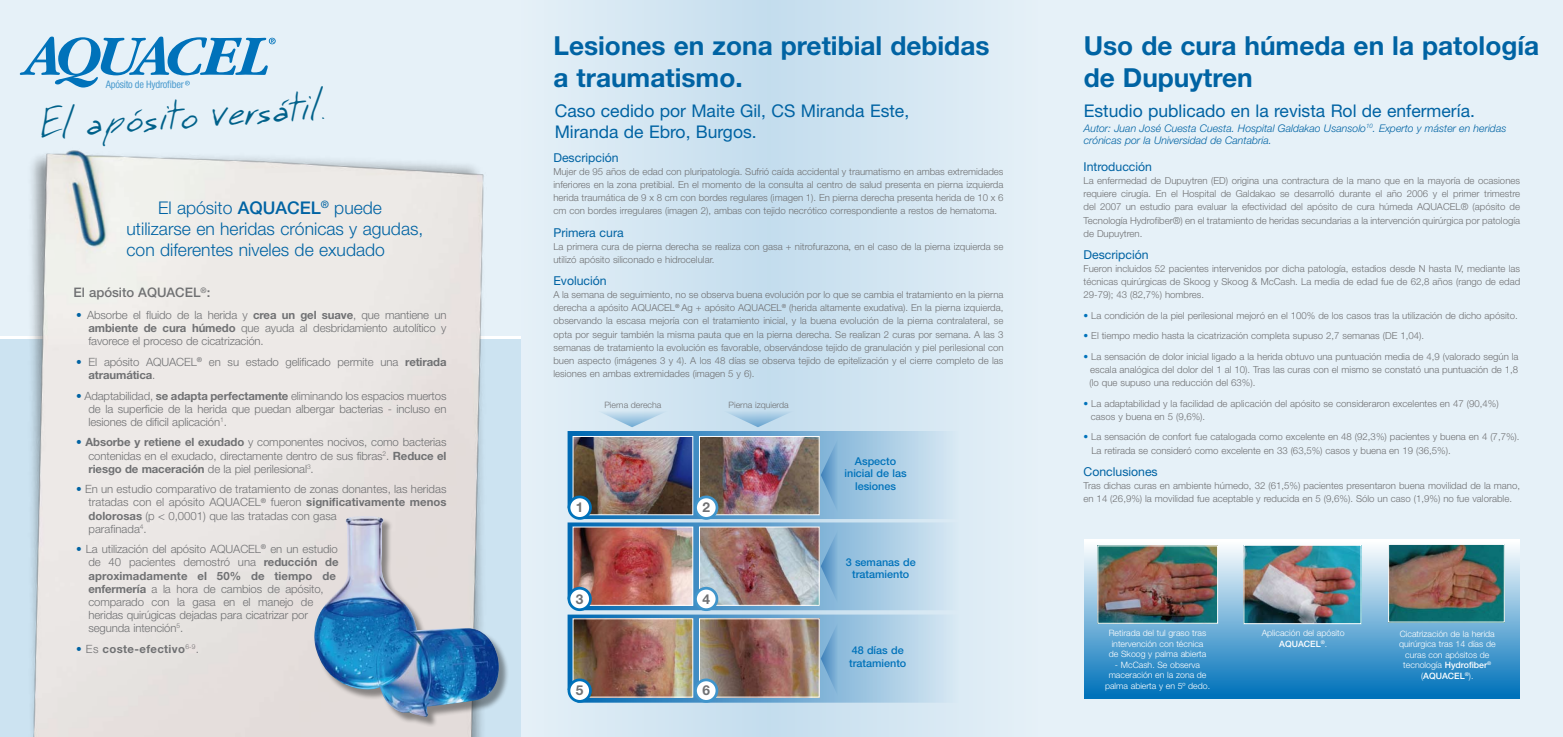
<style>
.page{position:relative;width:1563px;height:737px;background:#fff}
.page>*{position:absolute;margin:0;border:0;box-sizing:border-box;transform-origin:0 0}
.t1{font:43.05px "MT Matto Script Normal";color:#00618a}
.t2{font:700 26.25px/31.5px "Helvetica Neue";color:#0063a3}
.t3{font:17.5px/21px "Helvetica Neue";color:#0063a3}
.t4{font:300 17.5px/21px "Helvetica Neue";color:#0063a3}
.t5{font:700 13.65px "Helvetica Neue";color:#707173}
.t6{font:500 13.12px "Helvetica Neue";color:#707173}
.t7{font:12.25px "Helvetica Neue";color:#0063a3}
.t8{font:300 11.38px/13.1px "Helvetica Neue";letter-spacing:-.01em;color:#707173;text-align:justify}
.t9{font:700 11.38px "Helvetica Neue";letter-spacing:.03em;color:#707173}
.t10{font:500 10.85px/12.5px "Helvetica Neue";color:#0072ba;text-align:center}
.t11{font:italic 300 10.5px/12.2px "Helvetica Neue";color:#0063a3}
.t12{font:condensed 10.33px "Helvetica Neue";letter-spacing:-.02em;color:#4d9ccf}
.t13{font:300 9.62px/13.1px "Helvetica Neue";color:#707173;text-align:justify}
.t14{font:300 8.75px/10.5px "Helvetica Neue";color:#fff;text-align:center}
.t15{font:300 8.75px "Helvetica Neue";color:#707173}
.s1{font-weight:500}
.s2{color:#0063a3}
.s3{font-weight:700}
.s4{font-weight:300;color:#0063a3}
.s5{font-weight:300}
.s6{color:#0072ba}
</style>
<div class="page">
<div style="left:521px;top:0;width:1042px;height:737px;background:#e6f1f8"></div>
<svg style="left:1084px;top:540px;width:435px;height:158px;background:#57a2d0"></svg>
<svg style="left:575px;top:0;width:384px;height:737px"></svg>
<img style="left:1099px;top:547px;width:117px;height:74px">
<img style="left:1245px;top:547px;width:114px;height:75px">
<div style="left:1243px;top:545px;width:118px;height:79px;border:1px solid #fff"></div>
<img style="left:1390px;top:546px;width:112px;height:74px">
<div style="left:1388px;top:544px;width:116px;height:78px;border:1px solid #fff"></div>
<img style="left:567px;top:410px;width:392px;height:292px">
<div style="left:0;top:0;width:521px;height:335px;background:#e6f1f8"></div>
<img style="left:0;top:150px;width:521px;height:587px">
<svg style="left:20px;top:37px;width:256px;height:50px"></svg>
<div style="left:315px;top:517px;width:195px;height:210px;background:#000;opacity:.4"></div>
<img style="left:313px;top:516px;width:187px;height:201px">
<p class="t12" style="left:106px;top:78px;width:79px">Apósito de Hydrofiber</p>
<h1 class="t1" style="left:39px;top:98px;width:290px;rotate:-4deg">El apósito versátil.</h1>
<h3 class="t4" style="left:126px;top:197px;width:298px;text-indent:32px">El apósito <span class="s1">AQUACEL</span><sup>®</sup> puede utilizarse en heridas crónicas y agudas, con diferentes niveles de exudado</h3>
<h3 class="t6" style="left:74px;top:285px;width:138px">El apósito AQUACEL<sup>®</sup>:</h3>
<p class="t8" style="left:88px;top:308px;width:359px;text-indent:-12px"><span class="s2">•</span> Absorbe el fluido de la herida y <span class="s3">crea un gel suave</span>, que mantiene un <span class="s3">ambiente de cura húmedo</span> que ayuda al desbridamiento autolítico y favorece el proceso de cicatrización.</p>
<p class="t8" style="left:88px;top:355px;width:359px;text-indent:-12px"><span class="s2">•</span> El apósito AQUACEL<sup>®</sup> en su estado gelificado permite una <span class="s3">retirada atraumática</span>.</p>
<p class="t8" style="left:88px;top:389px;width:359px;text-indent:-12px"><span class="s2">•</span> Adaptabilidad, <span class="s3">se adapta perfectamente</span> eliminando los espacios muertos de la superficie de la herida que puedan albergar bacterias - incluso en lesiones de dificil aplicación<sup>1</sup>.</p>
<p class="t8" style="left:88px;top:435px;width:360px;text-indent:-12px"><span class="s2">•</span> <span class="s3">Absorbe y retiene el exudado</span> y componentes nocivos, como bacterias contenidas en el exudado, directamente dentro de sus fibras<sup>2</sup>. <span class="s3">Reduce el riesgo de maceración</span> de la piel perilesional<sup>3</sup>.</p>
<p class="t8" style="left:88px;top:482px;width:359px;text-align:left;text-indent:-12px"><span class="s2">•</span> En un estudio comparativo de tratamiento de zonas donantes, las heridas tratadas con el apósito AQUACEL<sup>®</sup> fueron <span class="s3">significativamente menos dolorosas</span> (p &lt; 0,0001) que las tratadas con gasa<br>parafinada<sup>4</sup>.</p>
<p class="t8" style="left:88px;top:542px;width:252px;text-align:left;text-indent:-12px"><span class="s2">•</span> La utilización del apósito AQUACEL<sup>®</sup> en un estudio de 40 pacientes demostró una <span class="s3">reducción de aproximadamente el 50% de tiempo de enfermería</span> a la hora de cambios de apósito, comparado con la gasa en el manejo de heridas quirúgicas dejadas para cicatrizar por segunda intención<sup>5</sup>.</p>
<p class="t9" style="left:76px;top:641px;width:124px"><span class="s4">•</span> <span class="s5">Es</span> coste-efectivo<sup>6-9</sup><span class="s5">.</span></p>
<h2 class="t2" style="left:553px;top:30px;width:437px">Lesiones en zona pretibial debidas a traumatismo.</h2>
<h2 class="t2" style="left:1083px;top:30px;width:457px">Uso de cura húmeda en la patología de Dupuytren</h2>
<h3 class="t3" style="left:555px;top:100px;width:356px">Caso cedido por Maite Gil, CS Miranda Este,<br>Miranda de Ebro, Burgos.</h3>
<h3 class="t3" style="left:1083px;top:100px;width:393px">Estudio publicado en la revista Rol de enfermería.</h3>
<p class="t11" style="left:1083px;top:121px;width:424px">Autor: Juan José Cuesta Cuesta. Hospital Galdakao Usansolo<sup>10</sup>. Experto y máster en heridas crónicas por la Universidad de Cantabria.</p>
<p class="t7" style="left:1083px;top:159px;width:70px">Introducción</p>
<p class="t13" style="left:1083px;top:174px;width:438px">La enfermedad de Dupuytren (ED) origina una contractura de la mano que en la mayoría de ocasiones requiere cirugía. En el Hospital de Galdakao se desarrolló durante el año 2006 y el primer trimestre del 2007 un estudio para evaluar la efectividad del apósito de cura húmeda AQUACEL® (apósito de Tecnología Hydrofiber®) en el tratamiento de heridas secundarias a la intervención quirúrgica por patología de Dupuytren.</p>
<p class="t7" style="left:1083px;top:247px;width:67px">Descripción</p>
<p class="t13" style="left:1083px;top:262px;width:438px">Fueron incluidos 52 pacientes intervenidos por dicha patología, estadios desde N hasta IV, mediante las técnicas quirúrgicas de Skoog y Skoog &amp; McCash. La media de edad fue de 62,8 años (rango de edad 29-79); 43 (82,7%) hombres.</p>
<p class="t13" style="left:1083px;top:308px;width:436px"><span class="s6">•</span> La condición de la piel perilesional mejoró en el 100% de los casos tras la utilización de dicho apósito.</p>
<p class="t13" style="left:1083px;top:329px;width:342px"><span class="s6">•</span> El tiempo medio hasta la cicatrización completa supuso 2,7 semanas (DE 1,04).</p>
<p class="t13" style="left:1089px;top:350px;width:431px;text-indent:-6px"><span class="s6">•</span> La sensación de dolor inicial ligado a la herida obtuvo una puntuación media de 4,9 (valorado según la escala analógica del dolor del 1 al 10). Tras las curas con el mismo se constató una puntuación de 1,8 (lo que supuso una reducción del 63%).</p>
<p class="t13" style="left:1091px;top:396px;width:409px;text-indent:-7px"><span class="s6">•</span> La adaptabilidad y la facilidad de aplicación del apósito se consideraron excelentes en 47 (90,4%) casos y buena en 5 (9,6%).</p>
<p class="t13" style="left:1091px;top:430px;width:430px;text-indent:-8px"><span class="s6">•</span> La sensación de confort fue catalogada como excelente en 48 (92,3%) pacientes y buena en 4 (7,7%).<br>La retirada se consideró como excelente en 33 (63,5%) casos y buena en 19 (36,5%).</p>
<p class="t7" style="left:1083px;top:464px;width:76px">Conclusiones</p>
<p class="t13" style="left:1083px;top:478px;width:438px">Tras dichas curas en ambiente húmedo, 32 (61,5%) pacientes presentaron buena movilidad de la mano, en 14 (26,9%) la movilidad fue aceptable y reducida en 5 (9,6%). Sólo un caso (1,9%) no fue valorable.</p>
<p class="t7" style="left:553px;top:150px;width:67px">Descripción</p>
<p class="t13" style="left:553px;top:165px;width:451px">Mujer de 95 años de edad con pluripatología. Sufrió caída accidental y traumatismo en ambas extremidades inferiores en la zona pretibial. En el momento de la consulta al centro de salud presenta en pierna izquierda herida traumática de 9 x 8 cm con bordes regulares (imagen 1). En pierna derecha presenta herida de 10 x 6 cm con bordes irregulares (imagen 2), ambas con tejido necrótico correspondiente a restos de hematoma.</p>
<p class="t7" style="left:553px;top:225px;width:72px">Primera cura</p>
<p class="t13" style="left:553px;top:239px;width:452px">La primera cura de pierna derecha se realiza con gasa + nitrofurazona, en el caso de la pierna izquierda se utilizó apósito siliconado e hidrocelular.</p>
<p class="t7" style="left:553px;top:273px;width:55px">Evolución</p>
<p class="t13" style="left:553px;top:288px;width:452px">A la semana de seguimiento, no se observa buena evolución por lo que se cambia el tratamiento en la pierna derecha a apósito AQUACEL<sup>®</sup> Ag + apósito AQUACEL<sup>®</sup> (herida altamente exudativa). En la pierna izquierda, observando la escasa mejoría con el tratamiento inicial, y la buena evolución de la pierna contralateral, se opta por seguir también la misma pauta que en la pierna derecha. Se realizan 2 curas por semana. A las 3 semanas de tratamiento la evolución es favorable, observándose tejido de granulación y piel perilesional con buen aspecto (imágenes 3 y 4). A los 48 días se observa tejido de epitelización y el cierre completo de las lesiones en ambas extremidades (imagen 5 y 6).</p>
<p class="t15" style="left:604px;top:399px;width:58px">Pierna derecha</p>
<p class="t15" style="left:728px;top:399px;width:62px">Pierna izquierda</p>
<p class="t10" style="left:844px;top:454px;width:64px">Aspecto inicial de las lesiones</p>
<h3 class="t5" style="left:702px;top:499px;width:9px">2</h3>
<h3 class="t5" style="left:576px;top:499px;width:9px">1</h3>
<h3 class="t5" style="left:576px;top:590px;width:9px">3</h3>
<h3 class="t5" style="left:576px;top:682px;width:9px">5</h3>
<h3 class="t5" style="left:702px;top:590px;width:9px">4</h3>
<h3 class="t5" style="left:702px;top:682px;width:9px">6</h3>
<p class="t10" style="left:845px;top:555px;width:72px">3 semanas de tratamiento</p>
<p class="t10" style="left:849px;top:644px;width:59px;text-align:left">48 días de tratamiento</p>
<p class="t14" style="left:1109px;top:628px;width:99px">Retirada del tul graso tras intervención con técnica de skoog y palma abierta</p>
<p class="t14" style="left:1105px;top:659px;width:106px">- mcCash. Se observa maceración en la zona de palma abierta y en 5º dedo.</p>
<p class="t14" style="left:1261px;top:628px;width:84px">Aplicación del apósito<br><span class="s1">AQUACEL</span><sup>®</sup>.</p>
<p class="t14" style="left:1399px;top:628px;width:98px">Cicatrización de la herida quirúrgica tras 14 días de curas con apósitos de tecnología <span class="s1">Hydrofiber</span><sup>® </sup>(<span class="s1">AQUACEL</span><sup>®</sup>).</p>
</div>
